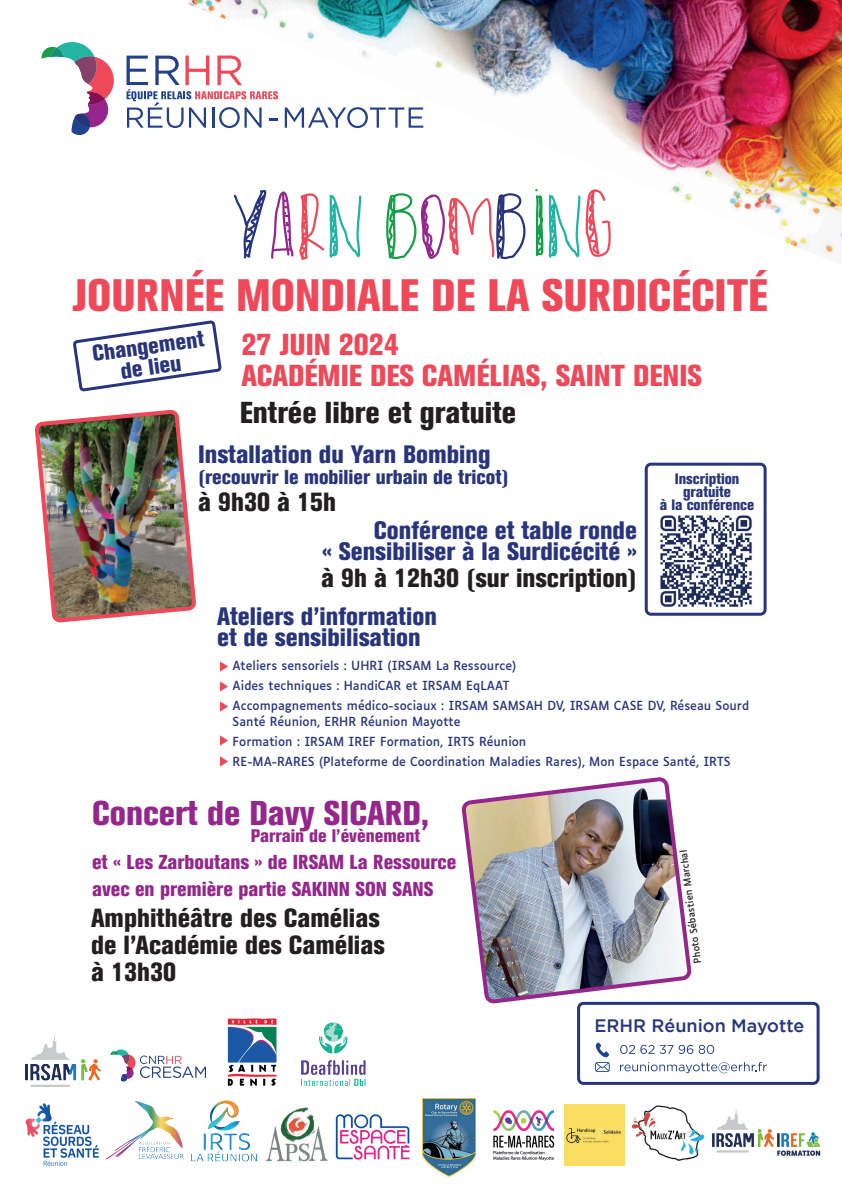
<style>
.page{position:relative;width:842px;height:1191px;background:#fff}
.page>*{position:absolute;margin:0;border:0;box-sizing:border-box;transform-origin:0 0}
.t1{font:80px "Watermelon Party";color:#ef4859}
.t2{font:800 condensed 45px "Akzidenz Grotesk BQ";color:#ef4859}
.t3{font:800 condensed 34px "Akzidenz Grotesk BQ";color:#95268b}
.t4{font:800 condensed 30px/31px "Akzidenz Grotesk BQ";color:#ef4859}
.t5{font:800 condensed 30px "Akzidenz Grotesk BQ";color:#231f20}
.t6{font:800 condensed 26px/27px "Akzidenz Grotesk BQ";color:#231f20}
.t7{font:800 condensed 25px/21px "Akzidenz Grotesk BQ";color:#28357c;text-align:right}
.t8{font:800 condensed 22.3px/21px "Akzidenz Grotesk BQ";color:#28357c;text-align:center}
.t9{font:800 condensed 20px/27px "Akzidenz Grotesk BQ";color:#95268b}
.t10{font:800 condensed 20px "Akzidenz Grotesk BQ";color:#28357c}
.t11{font:800 condensed 18px "Akzidenz Grotesk BQ";color:#95268b}
.t12{font:500 18px "Gotham";color:#27367b}
.t13{font:800 condensed 15px/13px "Akzidenz Grotesk BQ";color:#28357c;text-align:center}
.t14{font:12px/20px "Luciole";color:#28357c}
.t15{font:9.4px "Luciole";color:#231f20}
.s1{color:#28357c}
.s2{color:#95268b}
.s3{color:#20b4a2}
.s4{color:#169f49}
</style>
<div class="page">
<img style="left:35px;top:409px;width:161px;height:214px">
<img style="left:624px;top:1104px;width:81px;height:62px">
<img style="left:335px;top:1114px;width:75px;height:46px">
<img style="left:266px;top:1107px;width:62px;height:55px">
<img style="left:25px;top:1103px;width:74px;height:63px">
<img style="left:191px;top:1100px;width:66px;height:62px">
<img style="left:301px;top:1022px;width:65px;height:63px">
<img style="left:25px;top:1035px;width:75px;height:51px">
<img style="left:106px;top:1101px;width:78px;height:59px">
<svg style="left:220px;top:661px;width:8px;height:10px"></svg>
<img style="left:227px;top:1018px;width:50px;height:68px">
<img style="left:712px;top:1109px;width:109px;height:47px">
<svg style="left:126px;top:55px;width:52px;height:73px"></svg>
<svg style="left:41px;top:42px;width:73px;height:93px"></svg>
<img style="left:461px;top:783px;width:231px;height:223px">
<img style="left:178px;top:0;width:664px;height:256px">
<img style="left:687px;top:515px;width:65px;height:92px">
<div style="left:645px;top:462px;width:121px;height:153px;border:3px solid #28357c;border-radius:5px"></div>
<svg style="left:110px;top:1049px;width:96px;height:33px"></svg>
<img style="left:564px;top:1104px;width:60px;height:61px">
<svg style="left:620px;top:1044px;width:34px;height:10px"></svg>
<svg style="left:660px;top:1045px;width:13px;height:9px"></svg>
<svg style="left:679px;top:1044px;width:14px;height:10px"></svg>
<svg style="left:699px;top:1044px;width:15px;height:10px"></svg>
<svg style="left:620px;top:1062px;width:147px;height:11px"></svg>
<svg style="left:595px;top:1042px;width:15px;height:30px"></svg>
<div style="left:577px;top:1001px;width:243px;height:83px;border:3px solid #28357c;border-radius:5px"></div>
<img style="left:422px;top:1098px;width:53px;height:78px">
<img style="left:493px;top:1110px;width:62px;height:51px">
<svg style="left:220px;top:701px;width:8px;height:10px"></svg>
<svg style="left:220px;top:681px;width:8px;height:10px"></svg>
<svg style="left:220px;top:735px;width:8px;height:10px"></svg>
<svg style="left:73px;top:320px;width:149px;height:72px"></svg>
<svg style="left:220px;top:756px;width:8px;height:10px"></svg>
<svg style="left:609px;top:239px;width:78px;height:610px"></svg>
<h1 class="t1" style="left:230px;top:184px;width:383px"><span class="s1">Y</span><span class="s2">A</span>R<span class="s3">N</span> <span class="s4">B</span><span class="s2">O</span>M<span class="s1">B</span><span class="s4">I</span><span class="s3">N</span>G</h1>
<h2 class="t2" style="left:72px;top:269px;width:697px">JOURNÉE MONDIALE DE LA SURDICÉCITÉ</h2>
<h3 class="t8" style="left:91px;top:344px;width:114px;rotate:-8deg">Changement de lieu</h3>
<h3 class="t4" style="left:241px;top:329px;width:462px">27 JUIN 2024<br>ACADÉMIE DES CAMÉLIAS, SAINT DENIS</h3>
<h3 class="t5" style="left:240px;top:395px;width:278px">Entrée libre et gratuite</h3>
<h3 class="t7" style="left:198px;top:444px;width:294px">Installation du Yarn Bombing</h3>
<h3 class="t10" style="left:198px;top:465px;width:312px">(recouvrir le mobilier urbain de tricot)</h3>
<h3 class="t6" style="left:198px;top:489px;width:140px">à 9h30 à 15h</h3>
<h3 class="t7" style="left:322px;top:520px;width:316px">Conférence et table ronde<br>« Sensibiliser à la Surdicécité »</h3>
<h3 class="t6" style="left:321px;top:564px;width:317px">à 9h à 12h30 (sur inscription)</h3>
<h3 class="t7" style="left:217px;top:605px;width:221px;text-align:left">Ateliers d’information et de sensibilisation</h3>
<p class="t13" style="left:660px;top:472px;width:96px">Inscription gratuite<br>à la conférence</p>
<p class="t14" style="left:233px;top:654px;width:518px">Ateliers sensoriels : UHRI (IRSAM La Ressource)<br>Aides techniques : HandiCAR et IRSAM EqLAAT<br>Accompagnements médico-sociaux : IRSAM SAMSAH DV, IRSAM CASE DV, Réseau Sourd</p>
<p class="t14" style="left:233px;top:710px;width:499px">Santé Réunion, ERHR Réunion Mayotte<br>Formation : IRSAM IREF Formation, IRTS Réunion<br>RE-MA-RARES (Plateforme de Coordination Maladies Rares), Mon Espace Santé, IRTS</p>
<h3 class="t3" style="left:92px;top:793px;width:339px">Concert de Davy SICARD,</h3>
<h3 class="t11" style="left:251px;top:825px;width:171px">Parrain de l’évènement</h3>
<h3 class="t9" style="left:92px;top:848px;width:366px">et « Les Zarboutans » de IRSAM La Ressource avec en première partie SAKINN SON SANS</h3>
<h3 class="t6" style="left:91px;top:904px;width:295px">Amphithéâtre des Camélias de l’Académie des Camélias à 13h30</h3>
<p class="t15" style="left:689px;top:964px;width:116px;rotate:-97deg">Photo Sébastien Marchal</p>
<h3 class="t12" style="left:594px;top:1015px;width:212px">ERHR Réunion Mayotte</h3>
</div>
